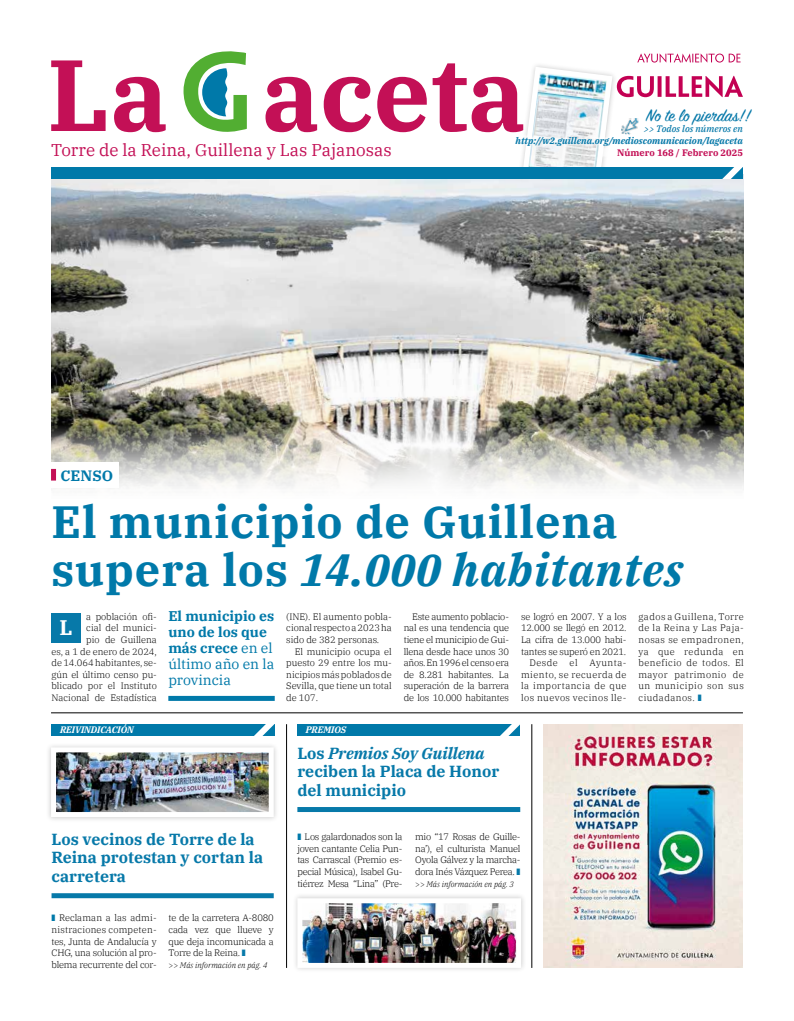
<style>
.page{position:relative;width:794px;height:1021px;background:#fff}
.page>*{position:absolute;margin:0;border:0;box-sizing:border-box;transform-origin:0 0}
.t1{font:700 101px "IBM Plex Serif";color:#c31056}
.t2{font:700 45px/48px "IBM Plex Serif";letter-spacing:.02em;color:#0079a9}
.t3{font:700 21px "IBM Plex Serif";color:#fff}
.t4{font:19px "Sign Painter House Script";color:#0779a9}
.t5{font:17px "IBM Plex Serif";color:#c31056}
.t6{font:700 16px/18.4px "IBM Plex Serif";color:#0779a9}
.t7{font:700 15px "IBM Plex Serif";color:#0079a9}
.t8{font:700 14px/16px "IBM Plex Serif";color:#0079a9}
.t9{font:300 9.3px/11.6px "IBM Plex Serif";letter-spacing:-.005em;color:#000;text-align:justify}
.t10{font:italic 700 9.3px "IBM Plex Serif";color:#0779a9}
.t11{font:italic 700 9.3px "IBM Plex Serif";color:#fff}
.t12{font:700 9.3px "IBM Plex Serif";color:#c31056}
.t13{font:italic 500 9.3px "IBM Plex Serif";color:#0779a9}
.t14{font:italic 300 8px "IBM Plex Serif";color:#000}
.s1{font-style:italic}
.s2{font-weight:400}
.s3{font-style:normal}
</style>
<div class="page">
<img style="left:51px;top:179px;width:692px;height:309px">
<div style="left:49px;top:462px;width:70px;height:25px;background:#fff"></div>
<div style="left:51px;top:469px;width:5px;height:11px;background:#c31056"></div>
<img style="left:544px;top:724px;width:199px;height:243px">
<div style="left:292px;top:892px;width:234px;height:81px;background:#000;opacity:.2"></div>
<img style="left:303px;top:904px;width:212px;height:57px">
<div style="left:297px;top:898px;width:224px;height:69px;border:5px solid #fff"></div>
<div style="left:46px;top:742px;width:233px;height:80px;background:#000;opacity:.2"></div>
<img style="left:57px;top:753px;width:211px;height:58px">
<div style="left:51px;top:747px;width:223px;height:70px;border:5px solid #fff"></div>
<hr style="left:531px;top:724px;width:1px;height:243px;background:#000">
<hr style="left:286px;top:724px;width:1px;height:243px;background:#000">
<hr style="left:51px;top:712px;width:692px;height:1px;background:#000">
<div style="left:51px;top:724px;width:224px;height:11px;background:#0079a9"></div>
<svg style="left:255px;top:724px;width:20px;height:11px"></svg>
<div style="left:297px;top:724px;width:223px;height:11px;background:#0079a9"></div>
<svg style="left:501px;top:724px;width:19px;height:11px"></svg>
<div style="left:52px;top:893px;width:222px;height:5px;background:#0779a9"></div>
<div style="left:297px;top:807px;width:223px;height:5px;background:#0779a9"></div>
<div style="left:52px;top:614px;width:29px;height:29px;background:#0779a9"></div>
<div style="left:168px;top:696px;width:107px;height:5px;background:#0079a9"></div>
<div style="left:517px;top:62px;width:100px;height:120px;background:#000;opacity:.2"></div>
<svg style="left:183px;top:51px;width:64px;height:81px"></svg>
<div style="left:496px;top:122px;width:232px;height:26px;background:#fff"></div>
<div style="left:51px;top:167px;width:692px;height:12px;background:#0079a9"></div>
<svg style="left:520px;top:54px;width:223px;height:126px"></svg>
<img style="left:620px;top:117px;width:18px;height:18px">
<h1 class="t1" style="left:47px;top:15px;width:480px">La aceta</h1>
<h3 class="t5" style="left:51px;top:136px;width:342px">Torre de la Reina, Guillena y Las Pajanosas</h3>
<p class="t12" style="left:617px;top:145px;width:127px">Número 168 / Febrero 2025</p>
<h3 class="t4" style="left:646px;top:103px;width:106px">No te lo pierdas!!</h3>
<p class="t13" style="left:644px;top:122px;width:101px">&gt;&gt; Todos los números en</p>
<p class="t10" style="left:515px;top:133px;width:229px">http://w2.guillena.org/medioscomunicacion/lagaceta</p>
<h3 class="t7" style="left:61px;top:463px;width:54px">CENSO</h3>
<h2 class="t2" style="left:52px;top:495px;width:633px">El municipio de Guillena supera los <span class="s1">14.000 habitantes</span></h2>
<h3 class="t8" style="left:168px;top:606px;width:107px">El municipio es uno de los que más crece <span class="s2">en el último año en la provincia</span></h3>
<p class="t9" style="left:52px;top:610px;width:107px;text-align:right">a población ofi-<br>cial del munici-<br>pio de Guillena<br>es, a 1 de enero de 2024, de 14.064 habitantes, se&shy;gún el último censo pu&shy;blicado por el Instituto<br>Nacional de Estadística</p>
<p class="t9" style="left:286px;top:610px;width:107px">(INE). El aumento pobla&shy;cional respecto a 2023 ha sido de 382 personas.</p>
<p class="t9" style="left:404px;top:610px;width:107px;text-indent:9px">Este aumento poblacio&shy;nal es una tendencia que tiene el municipio de Gui&shy;llena desde hace unos 30 años. En 1996 el censo era de 8.281 habitantes. La superación de la barrera de los 10.000 habitantes</p>
<p class="t9" style="left:521px;top:610px;width:107px">se logró en 2007. Y a los</p>
<p class="t9" style="left:638px;top:610px;width:107px">gados a Guillena, Torre de la Reina y Las Paja&shy;nosas se empadronen, ya que redunda en beneficio de todos. El mayor patrimonio de un municipio son sus ciudadanos.</p>
<h3 class="t3" style="left:60px;top:611px;width:15px">L</h3>
<p class="t9" style="left:521px;top:621px;width:107px">12.000 se llegó en 2012.</p>
<p class="t9" style="left:521px;top:633px;width:107px">La cifra de 13.000 habi-</p>
<p class="t9" style="left:521px;top:644px;width:107px">tantes se superó en 2021.</p>
<p class="t9" style="left:529px;top:656px;width:30px">Desde</p>
<p class="t9" style="left:569px;top:656px;width:10px">el</p>
<p class="t9" style="left:286px;top:644px;width:107px;text-indent:9px">El municipio ocupa el puesto 29 entre los mu&shy;nicipios más poblados de Sevilla, que tiene un total de 107.</p>
<p class="t9" style="left:521px;top:656px;width:107px;text-indent:68px">Ayunta&shy;miento, se recuerda de la importancia de que los nuevos vecinos lle-</p>
<p class="t11" style="left:60px;top:722px;width:75px">REIVINDICACIÓN</p>
<p class="t11" style="left:306px;top:722px;width:42px">PREMIOS</p>
<h3 class="t6" style="left:52px;top:829px;width:213px">Los vecinos de Torre de la<br>Reina protestan y cortan la carretera</h3>
<p class="t9" style="left:52px;top:911px;width:107px;text-indent:8px">Reclaman a las admi&shy;nistraciones competen&shy;tes, Junta de Andalucía y CHG, una solución al pro&shy;blema recurrente del cor-</p>
<p class="t9" style="left:169px;top:911px;width:107px">te de la carretera A-8080 cada vez que llueve y que deja incomunicada a Torre de la Reina.</p>
<p class="t14" style="left:169px;top:959px;width:100px"><span class="s3">&gt;&gt;</span> Más información en pág. 4</p>
<h3 class="t6" style="left:297px;top:742px;width:203px">Los <span class="s1">Premios Soy Guillena </span>reciben la Placa de Honor del municipio</h3>
<p class="t9" style="left:297px;top:830px;width:107px;text-indent:7px">Los galardonados son la joven cantante Celia Pun&shy;tas Carrascal (Premio es&shy;pecial Música), Isabel Gu&shy;tiérrez Mesa “Lina” (Pre-</p>
<p class="t9" style="left:415px;top:830px;width:107px">mio “17 Rosas de Guille&shy;na’), el culturista Manuel Oyola Gálvez y la marcha&shy;dora Inés Vázquez Perea.</p>
<p class="t14" style="left:415px;top:877px;width:100px"><span class="s3">&gt;&gt;</span> Más información en pág. 3</p>
</div>
